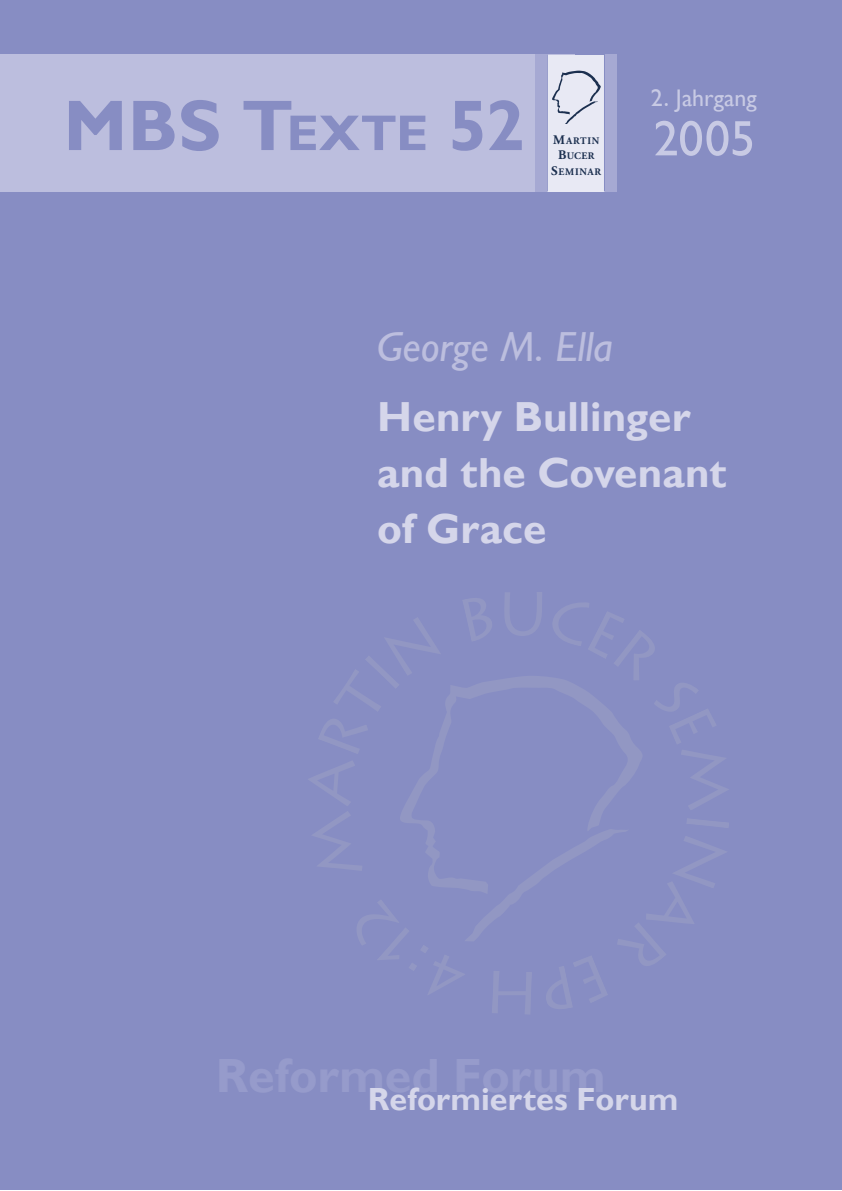
<style>
.page{position:relative;width:842px;height:1191px;background:#fff}
.page>*{position:absolute;margin:0;border:0;box-sizing:border-box;transform-origin:0 0}
.t1{font:700 72px "Gill Sans";color:#878dc3}
.t2{font:50px "Gill Sans";color:#c8cae4}
.t3{font:700 42px/56px "Gill Sans";color:#d5d6ea}
.t4{font:italic 42px "Gill Sans";color:#bcbede}
.t5{font:700 32px "Gill Sans";color:#d5d6ea}
.t6{font:24px "Gill Sans";color:#c8cae4}
.t7{font:700 10px/15.8px "Adobe Garamond";letter-spacing:.07em;color:#1b2f4f;text-align:center}
.s1{font-size:50.4px}
.s2{font-size:13px}
</style>
<div class="page">
<div style="left:0;top:0;width:842px;height:1190px;background:#878dc3"></div>
<div style="left:0;top:54px;width:574px;height:137px;background:#bcbede"></div>
<div style="left:540px;top:55px;width:72px;height:136px;background:#e8e9f4"></div>
<hr style="left:546px;top:54px;width:2px;height:137px;background:#878dc3">
<hr style="left:604px;top:54px;width:1px;height:137px;background:#878dc3">
<div style="left:535px;top:54px;width:11px;height:137px;background:#a6a9d3"></div>
<div style="left:605px;top:54px;width:12px;height:137px;background:#a6a9d3"></div>
<svg style="left:552px;top:71px;width:49px;height:53px"></svg>
<svg style="left:400px;top:676px;width:242px;height:212px"></svg>
<svg style="left:464px;top:829px;width:165px;height:112px"></svg>
<h1 class="t1" style="left:63px;top:83px;width:463px">MBS T<span class="s1">exte</span> 52</h1>
<p class="t7" style="left:551px;top:133px;width:52px"><span class="s2">M</span>ARTIN<br><span class="s2">B</span>UCER<br><span class="s2">S</span>EMINAR</p>
<p class="t6" style="left:651px;top:84px;width:107px">2. Jahrgang</p>
<p class="t2" style="left:653px;top:109px;width:103px">2005</p>
<p class="t4" style="left:377px;top:322px;width:237px">George M. Ella</p>
<p class="t3" style="left:377px;top:389px;width:351px">Henry Bullinger and the Covenant of Grace</p>
<p class="t5" style="left:368px;top:1079px;width:312px">Reformiertes Forum</p>
</div>
